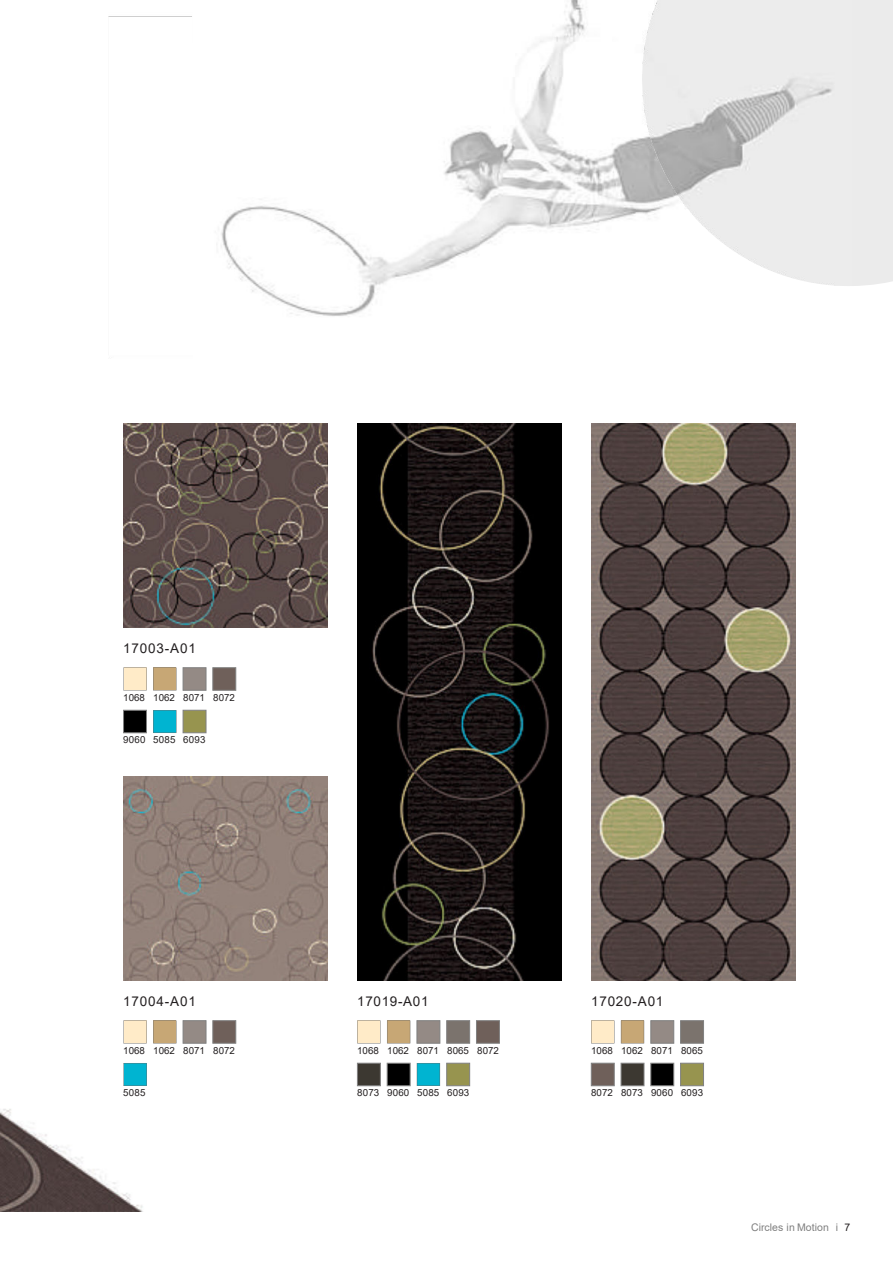
<style>
.page{position:relative;width:893px;height:1263px;background:#fff}
.page>*{position:absolute;margin:0;border:0;box-sizing:border-box;transform-origin:0 0}
.t1{font:13.5px "Arial";letter-spacing:.06em;color:#231f20}
.t2{font:10.5px "Arial";letter-spacing:.005em;color:#808080}
.t3{font:9.75px "Arial";letter-spacing:.005em;color:#231f20}
.t4{font:9.75px "Arial";letter-spacing:.025em;color:#231f20}
.s1{color:#231f20}
</style>
<div class="page">
<img style="left:0;top:423px;width:193px;height:789px">
<img style="left:108px;top:0;width:477px;height:42px">
<img style="left:221px;top:42px;width:421px;height:274px">
<img style="left:108px;top:17px;width:85px;height:25px">
<div style="left:852px;top:0;width:41px;height:286px;background:#ebebeb"></div>
<img style="left:642px;top:0;width:210px;height:286px">
<img style="left:357px;top:424px;width:204px;height:557px">
<img style="left:591px;top:424px;width:204px;height:557px">
<img style="left:123px;top:424px;width:204px;height:204px">
<img style="left:123px;top:776px;width:204px;height:204px">
<svg style="left:123px;top:667px;width:24px;height:23px"></svg>
<svg style="left:153px;top:667px;width:23px;height:23px"></svg>
<div style="left:183px;top:667px;width:23px;height:23px;background:#948a85;border:1px solid #808080"></div>
<div style="left:213px;top:667px;width:23px;height:23px;background:#6f605a;border:1px solid #808080"></div>
<div style="left:123px;top:710px;width:24px;height:23px;background:#000;border:1px solid #808080"></div>
<svg style="left:153px;top:710px;width:23px;height:23px"></svg>
<div style="left:183px;top:710px;width:23px;height:23px;background:#97944f;border:1px solid #808080"></div>
<svg style="left:123px;top:1020px;width:24px;height:23px"></svg>
<svg style="left:153px;top:1020px;width:23px;height:23px"></svg>
<div style="left:183px;top:1020px;width:23px;height:23px;background:#948a85"></div>
<div style="left:213px;top:1020px;width:23px;height:23px;background:#6f605a;border:1px solid #808080"></div>
<svg style="left:123px;top:1063px;width:24px;height:23px"></svg>
<svg style="left:357px;top:1020px;width:24px;height:23px"></svg>
<svg style="left:387px;top:1020px;width:23px;height:23px"></svg>
<div style="left:417px;top:1020px;width:23px;height:23px;background:#948a85"></div>
<div style="left:446px;top:1020px;width:24px;height:23px;background:#7b736d;border:1px solid #808080"></div>
<div style="left:357px;top:1063px;width:24px;height:23px;background:#3c3831;border:1px solid #808080"></div>
<div style="left:387px;top:1063px;width:23px;height:23px;background:#000;border:1px solid #808080"></div>
<svg style="left:417px;top:1063px;width:23px;height:23px"></svg>
<div style="left:446px;top:1063px;width:24px;height:23px;background:#97944f;border:1px solid #808080"></div>
<svg style="left:591px;top:1020px;width:23px;height:23px"></svg>
<svg style="left:621px;top:1020px;width:23px;height:23px"></svg>
<div style="left:651px;top:1020px;width:23px;height:23px;background:#948a85"></div>
<div style="left:680px;top:1020px;width:24px;height:23px;background:#7b736d;border:1px solid #808080"></div>
<div style="left:591px;top:1063px;width:23px;height:23px;background:#6f605a;border:1px solid #808080"></div>
<div style="left:621px;top:1063px;width:23px;height:23px;background:#3c3831;border:1px solid #808080"></div>
<div style="left:651px;top:1063px;width:23px;height:23px;background:#000;border:1px solid #808080"></div>
<div style="left:680px;top:1063px;width:24px;height:23px;background:#97944f;border:1px solid #808080"></div>
<div style="left:476px;top:1020px;width:24px;height:23px;background:#6f605a;border:1px solid #808080"></div>
<h1 class="t1" style="left:123px;top:643px;width:74px">17003-A01</h1>
<p class="t3" style="left:123px;top:693px;width:113px">1068 1062 8071 8072</p>
<p class="t4" style="left:123px;top:735px;width:84px">9060 5085 6093</p>
<h1 class="t1" style="left:123px;top:996px;width:74px">17004-A01</h1>
<p class="t3" style="left:123px;top:1046px;width:113px">1068 1062 8071 8072</p>
<p class="t3" style="left:123px;top:1088px;width:24px">5085</p>
<h1 class="t1" style="left:357px;top:996px;width:73px">17019-A01</h1>
<p class="t3" style="left:357px;top:1046px;width:143px">1068 1062 8071 8065 8072</p>
<p class="t3" style="left:357px;top:1088px;width:114px">8073 9060 5085 6093</p>
<h1 class="t1" style="left:591px;top:996px;width:74px">17020-A01</h1>
<p class="t3" style="left:591px;top:1046px;width:113px">1068 1062 8071 8065</p>
<p class="t3" style="left:591px;top:1088px;width:114px">8072 8073 9060 6093</p>
<p class="t2" style="left:751px;top:1223px;width:101px">Circles in Motion i <span class="s1">7</span></p>
</div>
